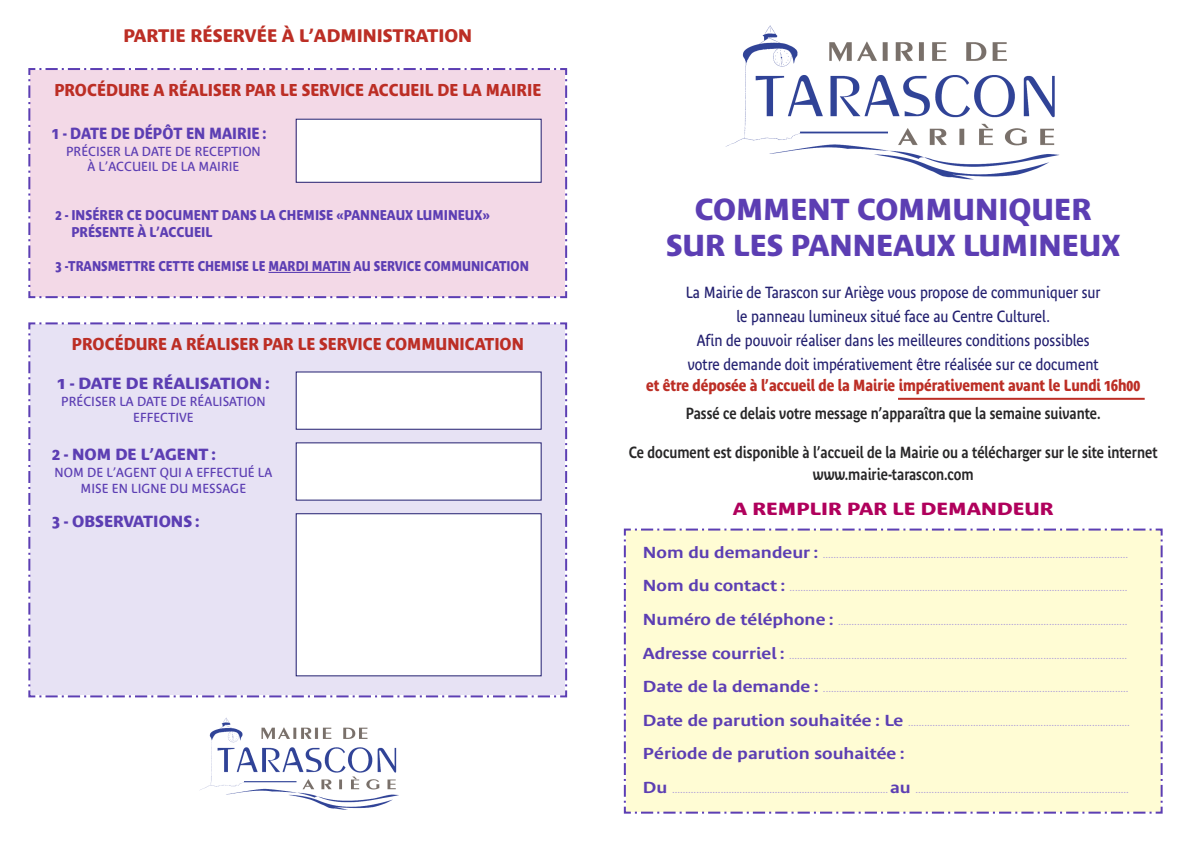
<style>
.page{position:relative;width:1191px;height:842px;background:#fff}
.page>*{position:absolute;margin:0;border:0;box-sizing:border-box;transform-origin:0 0}
.t1{font:700 30px/36px "Bienvenue Beta";color:#5c3eb3;text-align:center}
.t2{font:700 18px "Bienvenue Beta";color:#bc2e25}
.t3{font:700 17.4px "Bienvenue Beta";color:#b0005c;scale:1.18 1}
.t4{font:700 17px "Bienvenue Beta";color:#bc2e25;scale:.92 1}
.t5{font:16px/24px "Bienvenue Beta";color:#232070;text-align:center;scale:.9 1}
.t6{font:600 16px/22px "Bienvenue Beta";color:#272627;text-align:center;scale:.85 1}
.t7{font:700 16px "Bienvenue Beta";color:#bc2e25;scale:.85 1}
.t8{font:700 16px "Bienvenue Beta";color:#5c3eb3}
.t9{font:700 16px "Bienvenue Beta";color:#5c3eb3;scale:.9 1}
.t10{font:700 16px "Bienvenue Beta";color:#5c3eb3;scale:1.05 1}
.t11{font:600 15.8px "Bienvenue Beta";color:#5c3eb3;scale:1.18 1}
.t12{font:700 14px/16.8px "Bienvenue Beta";color:#5c3eb3;scale:.9 1}
.t13{font:13px/15.6px "Bienvenue Beta";color:#5c3eb3;text-align:center}
.t14{font:9.2px "Bienvenue Beta";color:#ae9ed9;scale:1.18 1}
.s1{font-weight:600;font-size:15.8px;color:#5c3eb3}
</style>
<div class="page">
<div style="left:28px;top:322px;width:540px;height:376px;background:#e7e2f4"></div>
<img style="left:725px;top:25px;width:335px;height:155px">
<div style="left:623px;top:528px;width:540px;height:286px;background:#fffcd4"></div>
<hr style="left:898px;top:398px;width:246px;height:2px;background:#bc2e25">
<div style="left:28px;top:68px;width:540px;height:231px;background:#f3d9e7"></div>
<div style="left:297px;top:120px;width:243px;height:62px;background:#fff"></div>
<div style="left:296px;top:119px;width:245px;height:64px;border:1px solid #232070"></div>
<div style="left:297px;top:372px;width:243px;height:57px;background:#fff"></div>
<div style="left:296px;top:371px;width:245px;height:59px;border:1px solid #232070"></div>
<div style="left:297px;top:443px;width:243px;height:57px;background:#fff"></div>
<div style="left:297px;top:514px;width:243px;height:161px;background:#fff"></div>
<div style="left:296px;top:513px;width:245px;height:163px;border:1px solid #232070"></div>
<hr style="left:268px;top:272px;width:83px;height:1px;background:#5c3eb3">
<img style="left:200px;top:717px;width:199px;height:93px">
<h2 class="t2" style="left:123px;top:26px;width:350px">PARTIE RÉSERVÉE À L’ADMINISTRATION</h2>
<h3 class="t4" style="left:54px;top:80px;width:531px">PROCÉDURE A RÉALISER PAR LE SERVICE ACCUEIL DE LA MAIRIE</h3>
<h3 class="t9" style="left:52px;top:124px;width:239px">1 - DATE DE DÉPÔT EN MAIRIE :</h3>
<h3 class="t13" style="left:66px;top:143px;width:196px">PRÉCISER LA DATE DE RECEPTION<br>À L’ACCUEIL DE LA MAIRIE</h3>
<h3 class="t12" style="left:71px;top:207px;width:466px;text-indent:-16px">2 - INSÉRER CE DOCUMENT DANS LA CHEMISE «PANNEAUX LUMINEUX»<br>PRÉSENTE À L’ACCUEIL</h3>
<h3 class="t12" style="left:56px;top:257px;width:527px">3 -TRANSMETTRE CETTE CHEMISE LE MARDI MATIN AU SERVICE COMMUNICATION</h3>
<h3 class="t4" style="left:72px;top:334px;width:492px">PROCÉDURE A RÉALISER PAR LE SERVICE COMMUNICATION</h3>
<h3 class="t10" style="left:57px;top:374px;width:203px">1 - DATE DE RÉALISATION :</h3>
<h3 class="t13" style="left:61px;top:394px;width:206px">PRÉCISER LA DATE DE RÉALISATION<br>EFFECTIVE</h3>
<h3 class="t8" style="left:52px;top:445px;width:165px">2 - NOM DE L’AGENT :</h3>
<h3 class="t13" style="left:55px;top:465px;width:219px">NOM DE L’AGENT QUI A EFFECTUÉ LA<br>MISE EN LIGNE DU MESSAGE</h3>
<h3 class="t8" style="left:52px;top:512px;width:148px">3 - OBSERVATIONS :</h3>
<h1 class="t1" style="left:666px;top:191px;width:456px">COMMENT COMMUNIQUER<br>SUR LES PANNEAUX LUMINEUX</h1>
<p class="t5" style="left:686px;top:280px;width:462px">La Mairie de Tarascon sur Ariège vous propose de communiquer sur le panneau lumineux situé face au Centre Culturel.<br>Afin de pouvoir réaliser dans les meilleures conditions possibles votre demande doit impérativement être réalisée sur ce document</p>
<h3 class="t7" style="left:646px;top:376px;width:582px">et être déposée à l’accueil de la Mairie impérativement avant le Lundi 16h00</h3>
<h3 class="t6" style="left:686px;top:402px;width:489px">Passé ce delais votre message n’apparaîtra que la semaine suivante.</h3>
<h3 class="t6" style="left:629px;top:441px;width:623px">Ce document est disponible à l’accueil de la Mairie ou a télécharger sur le site internet www.mairie-tarascon.com</h3>
<h3 class="t3" style="left:733px;top:499px;width:273px">A REMPLIR PAR LE DEMANDEUR</h3>
<p class="t14" style="left:643px;top:549px;width:413px"><span class="s1">Nom du demandeur :</span> .................................................................................................................</p>
<p class="t14" style="left:643px;top:583px;width:412px"><span class="s1">Nom du contact :</span> .............................................................................................................................</p>
<p class="t14" style="left:643px;top:616px;width:412px"><span class="s1">Numéro de téléphone :</span> ...........................................................................................................</p>
<p class="t14" style="left:643px;top:650px;width:412px"><span class="s1">Adresse courriel :</span> .............................................................................................................................</p>
<p class="t14" style="left:643px;top:683px;width:413px"><span class="s1">Date de la demande :</span> .................................................................................................................</p>
<p class="t14" style="left:643px;top:717px;width:414px"><span class="s1">Date de parution souhaitée : Le</span> ..................................................................................</p>
<h3 class="t11" style="left:643px;top:744px;width:223px">Période de parution souhaitée :</h3>
<p class="t14" style="left:643px;top:784px;width:413px"><span class="s1">Du</span> ................................................................................ <span class="s1">au</span> ...............................................................................</p>
</div>
